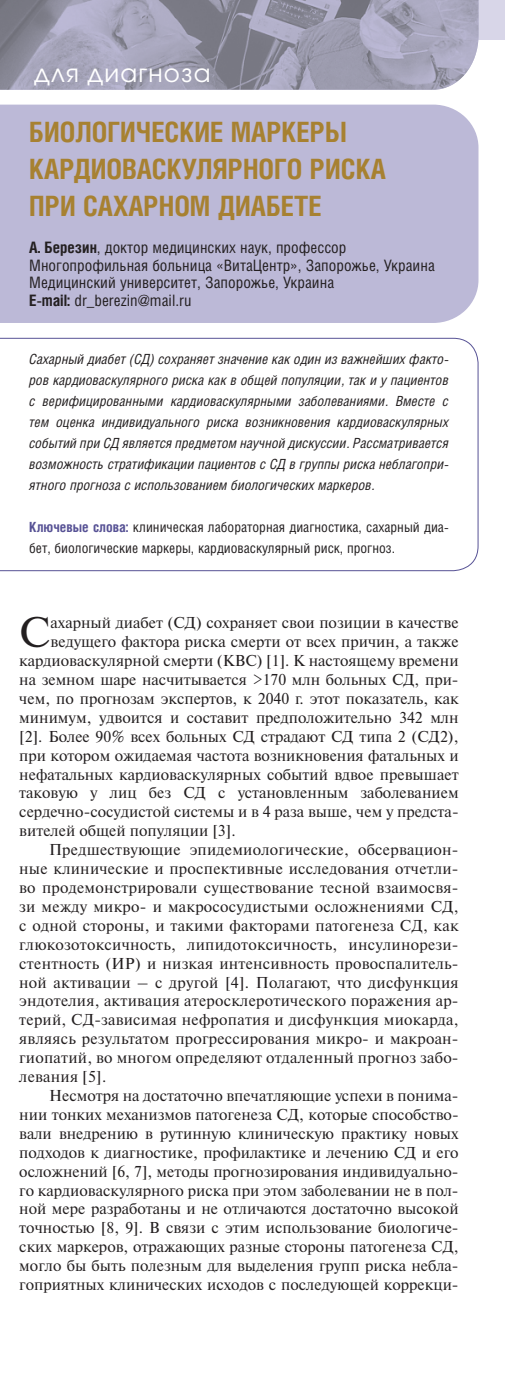
<style>
.page{position:relative;width:505px;height:1395px;background:#fff}
.page>*{position:absolute;margin:0;border:0;box-sizing:border-box;transform-origin:0 0}
.t1{font:42.7px "Newton C";color:#231f20}
.t2{font:700 28px/36.8px "Helios Cond";color:#a78131}
.t3{font:24.5px "Avant Garde Gothic C";letter-spacing:.05em;color:#fff}
.t4{font:15.75px "Newton C";color:#231f20}
.t5{font:15.75px/17.5px "Helios Cond";color:#231f20}
.t6{font:italic 14px/21px "Helios Cond";color:#231f20;text-align:justify}
.t7{font:14px/21px "Helios Cond";color:#231f20}
.s1{font-weight:700}
.s2{font-weight:700;color:#575295}
</style>
<div class="page">
<div style="left:0;top:0;width:505px;height:40px;background:#d8d6e8"></div>
<svg style="left:1px;top:0;width:432px;height:90px;background:#9999ab"></svg>
<img style="left:433px;top:0;width:45px;height:90px">
<div style="left:1px;top:105px;width:477px;height:218px;background:#bcb9d7"></div>
<svg style="left:1px;top:337px;width:478px;height:234px"></svg>
<hr style="left:0;top:0;width:1px;height:1394px;background:#575295">
<h3 class="t3" style="left:34px;top:62px;width:178px">для диагноза</h3>
<h2 class="t2" style="left:29px;top:117px;width:358px">БИОЛОГИЧЕСКИЕ МАРКЕРЫ<br>КАРДИОВАСКУЛЯРНОГО РИСКА<br>ПРИ САХАРНОМ ДИАБЕТЕ</h2>
<p class="t5" style="left:29px;top:240px;width:407px"><span class="s1">А. Березин</span>, доктор медицинских наук, профессор Многопрофильная больница «ВитаЦентр», Запорожье, Украина Медицинский университет, Запорожье, Украина<br><span class="s1">E-mail:</span> dr_berezin@mail.ru</p>
<p class="t6" style="left:29px;top:350px;width:421px">Сахарный диабет (СД) сохраняет значение как один из важнейших факто&shy;ров кардиоваскулярного риска как в общей популяции, так и у пациентов с верифицированными кардиоваскулярными заболеваниями. Вместе с тем оценка индивидуального риска возникновения кардиоваскулярных событий при СД является предметом научной дискуссии. Рассматривается возможность стратификации пациентов с СД в группы риска неблагопри&shy;ятного прогноза с использованием биологических маркеров.</p>
<p class="t7" style="left:29px;top:518px;width:421px"><span class="s2">Ключевые слова:</span> клиническая лабораторная диагностика, сахарный диа&shy;бет, биологические маркеры, кардиоваскулярный риск, прогноз.</p>
<h1 class="t1" style="left:19px;top:616px;width:33px">С</h1>
<p class="t4" style="left:51px;top:617px;width:409px">ахарный диабет (СД) сохраняет свои позиции в качестве</p>
<p class="t4" style="left:51px;top:636px;width:409px">ведущего фактора риска смерти от всех причин, а также</p>
<p class="t4" style="left:19px;top:655px;width:441px">кардиоваскулярной смерти (КВС) [1]. К настоящему времени</p>
<p class="t4" style="left:19px;top:673px;width:441px">на земном шаре насчитывается &gt;170 млн больных СД, при-</p>
<p class="t4" style="left:19px;top:692px;width:441px">чем, по прогнозам экспертов, к 2040 г. этот показатель, как</p>
<p class="t4" style="left:19px;top:711px;width:441px">минимум, удвоится и составит предположительно 342 млн</p>
<p class="t4" style="left:19px;top:730px;width:441px">[2]. Более 90% всех больных СД страдают СД типа 2 (СД2),</p>
<p class="t4" style="left:19px;top:749px;width:441px">при котором ожидаемая частота возникновения фатальных и</p>
<p class="t4" style="left:19px;top:768px;width:441px">нефатальных кардиоваскулярных событий вдвое превышает</p>
<p class="t4" style="left:19px;top:787px;width:441px">таковую у лиц без СД с установленным заболеванием</p>
<p class="t4" style="left:19px;top:806px;width:441px">сердечно-сосудистой системы и в 4 раза выше, чем у предста-</p>
<p class="t4" style="left:19px;top:825px;width:218px">вителей общей популяции [3].</p>
<p class="t4" style="left:49px;top:844px;width:411px">Предшествующие эпидемиологические, обсервацион-</p>
<p class="t4" style="left:19px;top:862px;width:441px">ные клинические и проспективные исследования отчетли-</p>
<p class="t4" style="left:19px;top:881px;width:441px">во продемонстрировали существование тесной взаимосвя-</p>
<p class="t4" style="left:19px;top:900px;width:441px">зи между микро- и макрососудистыми осложнениями СД,</p>
<p class="t4" style="left:19px;top:919px;width:441px">с одной стороны, и такими факторами патогенеза СД, как</p>
<p class="t4" style="left:19px;top:938px;width:441px">глюкозотоксичность, липидотоксичность, инсулинорези-</p>
<p class="t4" style="left:19px;top:957px;width:441px">стентность (ИР) и низкая интенсивность провоспалитель-</p>
<p class="t4" style="left:19px;top:976px;width:441px">ной активации – c другой [4]. Полагают, что дисфункция</p>
<p class="t4" style="left:19px;top:995px;width:441px">эндотелия, активация атеросклеротического поражения ар-</p>
<p class="t4" style="left:19px;top:1014px;width:441px">терий, СД-зависимая нефропатия и дисфункция миокарда,</p>
<p class="t4" style="left:19px;top:1033px;width:441px">являясь результатом прогрессирования микро- и макроан-</p>
<p class="t4" style="left:19px;top:1051px;width:441px">гиопатий, во многом определяют отдаленный прогноз забо-</p>
<p class="t4" style="left:19px;top:1070px;width:88px">левания [5].</p>
<p class="t4" style="left:49px;top:1089px;width:411px">Несмотря на достаточно впечатляющие успехи в понима-</p>
<p class="t4" style="left:19px;top:1108px;width:441px">нии тонких механизмов патогенеза СД, которые способство-</p>
<p class="t4" style="left:19px;top:1127px;width:441px">вали внедрению в рутинную клиническую практику новых</p>
<p class="t4" style="left:19px;top:1146px;width:441px">подходов к диагностике, профилактике и лечению СД и его</p>
<p class="t4" style="left:19px;top:1165px;width:441px">осложнений [6, 7], методы прогнозирования индивидуально-</p>
<p class="t4" style="left:19px;top:1184px;width:441px">го кардиоваскулярного риска при этом заболевании не в пол-</p>
<p class="t4" style="left:19px;top:1203px;width:441px">ной мере разработаны и не отличаются достаточно высокой</p>
<p class="t4" style="left:19px;top:1222px;width:441px">точностью [8, 9]. В связи с этим использование биологиче-</p>
<p class="t4" style="left:19px;top:1240px;width:441px">ских маркеров, отражающих разные стороны патогенеза СД,</p>
<p class="t4" style="left:19px;top:1259px;width:441px">могло бы быть полезным для выделения групп риска небла-</p>
<p class="t4" style="left:19px;top:1278px;width:441px">гоприятных клинических исходов с последующей коррекци-</p>
</div>
